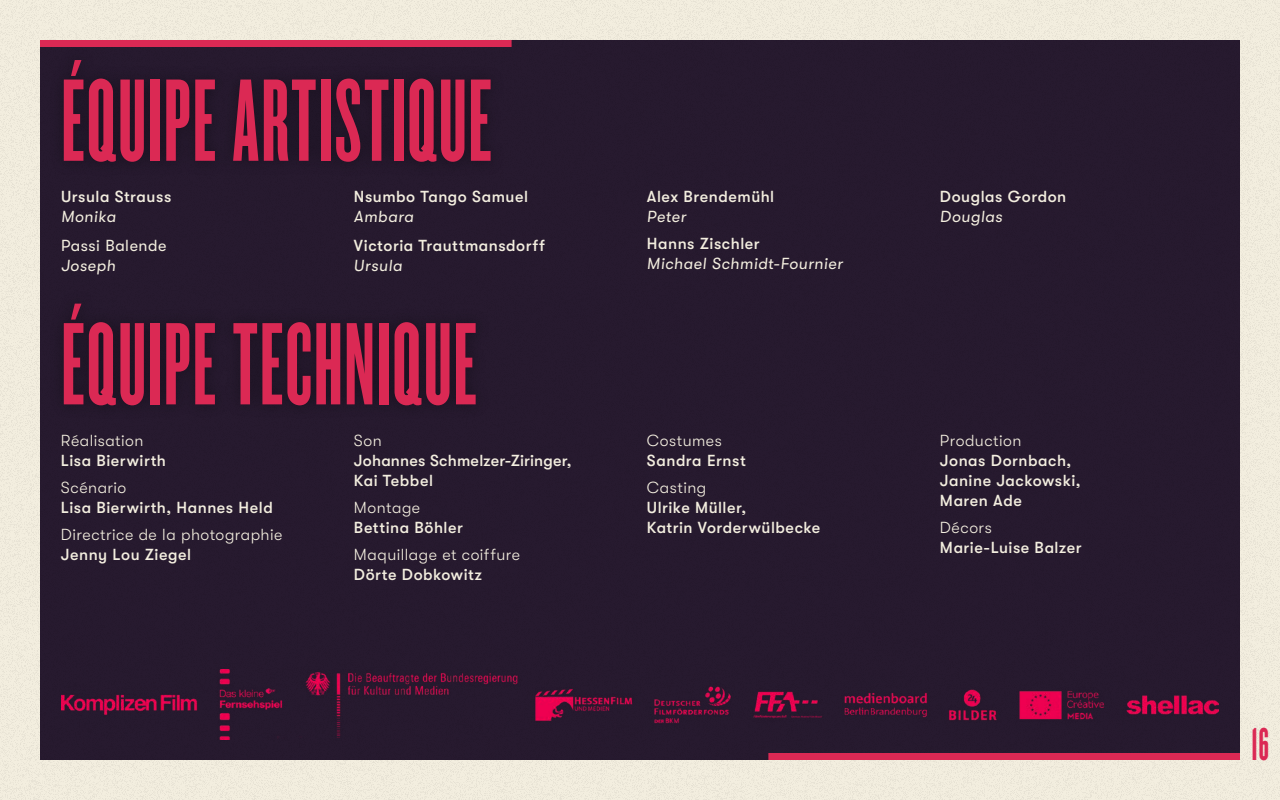
<style>
.page{position:relative;width:1280px;height:800px;background:#f3eedf}
.page>*{position:absolute;margin:0;border:0;box-sizing:border-box;transform-origin:0 0}
.t1{font:122px/243.6px "Knockout HTF66 Full Flyweight";letter-spacing:.015em;color:#db2954}
.t2{font:48px "Knockout HTF66 Full Flyweight";color:#db2954}
.t3{font:500 16px/20px "GT Walsheim Pro";letter-spacing:.03em;color:#f3eedf}
.t4{font:300 16px "GT Walsheim Pro";letter-spacing:.03em;color:#f3eedf}
.t5{font:italic 16px "GT Walsheim Pro";letter-spacing:.035em;color:#f3eedf}
.t6{font:16px "GT Walsheim Pro";letter-spacing:.035em;color:#f3eedf}
</style>
<div class="page">
<div style="left:40px;top:40px;width:1200px;height:720px;background:#261a2f"></div>
<div style="left:40px;top:40px;width:472px;height:7px;background:#db2954"></div>
<div style="left:768px;top:753px;width:472px;height:7px;background:#db2954"></div>
<div style="left:49px;top:46px;width:456px;height:132px;background:#211628"></div>
<div style="left:49px;top:289px;width:441px;height:132px;background:#211628"></div>
<img style="left:61px;top:669px;width:1158px;height:71px">
<h1 class="t1" style="left:61px;top:0;width:432px">ÉQUIPE ARTISTIQUE<br>ÉQUIPE TECHNIQUE</h1>
<p class="t3" style="left:61px;top:187px;width:112px">Ursula Strauss</p>
<p class="t5" style="left:61px;top:208px;width:56px">Monika</p>
<p class="t6" style="left:61px;top:237px;width:107px">Passi Balende</p>
<p class="t5" style="left:61px;top:257px;width:56px">Joseph</p>
<p class="t3" style="left:354px;top:187px;width:176px">Nsumbo Tango Samuel</p>
<p class="t5" style="left:354px;top:208px;width:61px">Ambara</p>
<p class="t3" style="left:354px;top:236px;width:192px">Victoria Trauttmansdorff</p>
<p class="t5" style="left:354px;top:257px;width:50px">Ursula</p>
<p class="t4" style="left:61px;top:431px;width:84px">Réalisation</p>
<p class="t3" style="left:61px;top:450px;width:107px">Lisa Bierwirth</p>
<p class="t4" style="left:61px;top:478px;width:67px">Scénario</p>
<p class="t3" style="left:61px;top:497px;width:213px">Lisa Bierwirth, Hannes Held</p>
<p class="t4" style="left:61px;top:525px;width:223px">Directrice de la photographie</p>
<p class="t3" style="left:61px;top:544px;width:132px">Jenny Lou Ziegel</p>
<p class="t4" style="left:354px;top:431px;width:29px">Son</p>
<p class="t3" style="left:354px;top:450px;width:219px">Johannes Schmelzer-Ziringer,<br>Kai Tebbel</p>
<p class="t4" style="left:354px;top:498px;width:68px">Montage</p>
<p class="t3" style="left:354px;top:517px;width:110px">Bettina Böhler</p>
<p class="t4" style="left:354px;top:545px;width:168px">Maquillage et coiffure</p>
<p class="t3" style="left:354px;top:564px;width:130px">Dörte Dobkowitz</p>
<p class="t3" style="left:647px;top:187px;width:129px">Alex Brendemühl</p>
<p class="t5" style="left:647px;top:208px;width:41px">Peter</p>
<p class="t3" style="left:647px;top:234px;width:114px">Hanns Zischler</p>
<p class="t5" style="left:647px;top:255px;width:197px">Michael Schmidt-Fournier</p>
<p class="t4" style="left:647px;top:431px;width:76px">Costumes</p>
<p class="t3" style="left:647px;top:450px;width:100px">Sandra Ernst</p>
<p class="t4" style="left:647px;top:478px;width:61px">Casting</p>
<p class="t3" style="left:647px;top:497px;width:175px">Ulrike Müller,<br>Katrin Vorderwülbecke</p>
<p class="t3" style="left:940px;top:187px;width:128px">Douglas Gordon</p>
<p class="t5" style="left:940px;top:208px;width:64px">Douglas</p>
<p class="t4" style="left:940px;top:431px;width:83px">Production</p>
<p class="t3" style="left:940px;top:450px;width:142px">Jonas Dornbach,<br>Janine Jackowski,<br>Maren Ade</p>
<p class="t4" style="left:940px;top:518px;width:54px">Décors</p>
<p class="t3" style="left:940px;top:537px;width:143px">Marie-Luise Balzer</p>
<h2 class="t2" style="left:1251px;top:720px;width:20px">16</h2>
</div>
